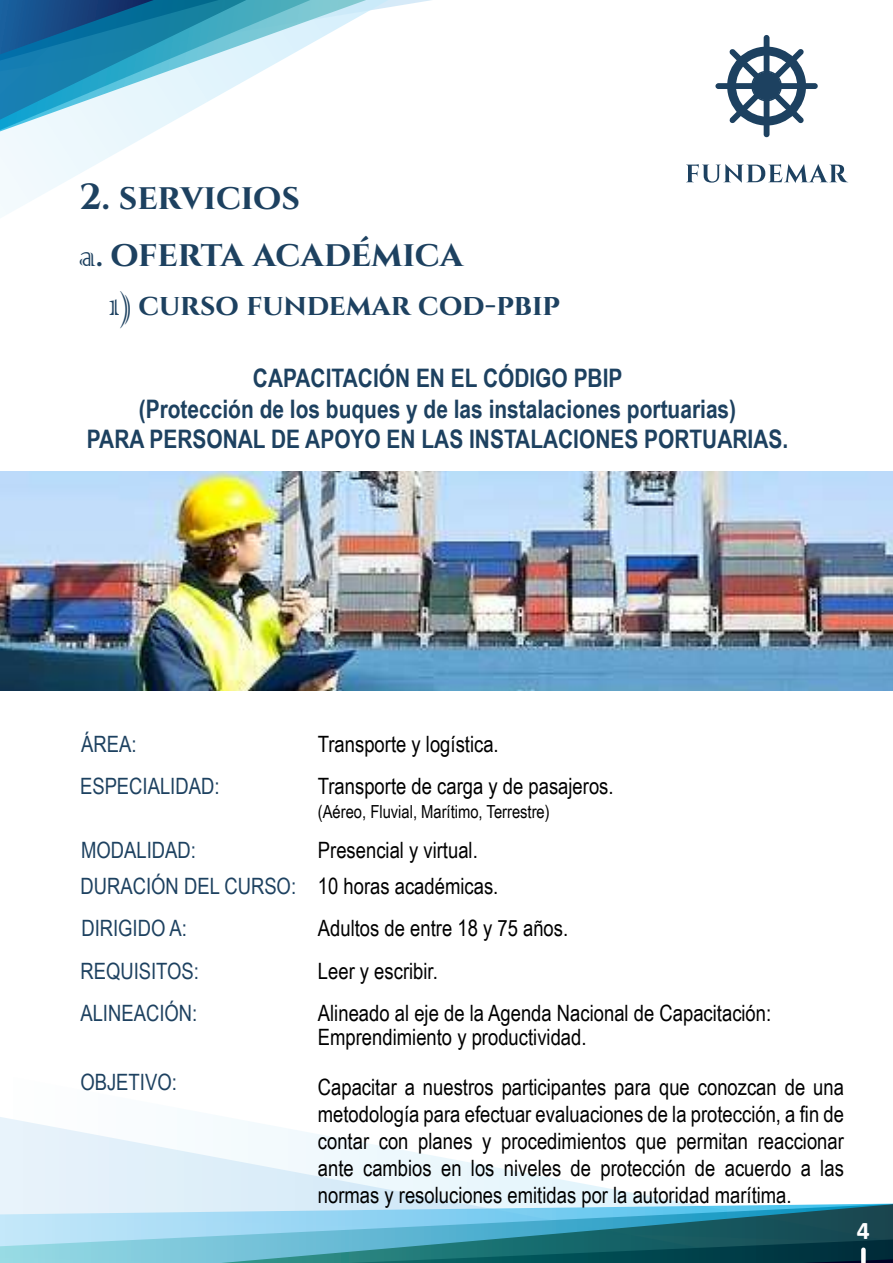
<style>
.page{position:relative;width:893px;height:1263px;background:#fff}
.page>*{position:absolute;margin:0;border:0;box-sizing:border-box;transform-origin:0 0}
.t1{font:700 36.3px "Cinzel";letter-spacing:-.005em;color:#1d4160}
.t2{font:700 30px "Cinzel";color:#1d4160}
.t3{font:700 25.5px/30.6px "Arial Narrow";color:#1d4160;text-align:center}
.t4{font:700 25.5px "Calibri";color:#fff}
.t5{font:22.5px/27px "Arial Narrow";color:#000}
.t6{font:22.5px "Arial Narrow";color:#1d4160}
.t7{font:18px "Arial Narrow";color:#000}
.s1{font-family:"Colonna";font-weight:400;font-size:40.5px}
.s2{font-size:30px}
.s3{color:#1d4160}
</style>
<div class="page">
<svg style="left:0;top:1117px;width:685px;height:86px"></svg>
<svg style="left:0;top:1203px;width:893px;height:60px;background:#60a2b4"></svg>
<svg style="left:0;top:169px;width:87px;height:49px"></svg>
<svg style="left:0;top:0;width:772px;height:165px"></svg>
<img style="left:0;top:472px;width:893px;height:218px">
<svg style="left:686px;top:164px;width:162px;height:19px"></svg>
<div style="left:764px;top:35px;width:5px;height:102px;background:#1d4160;border-radius:3px"></div>
<div style="left:715px;top:83px;width:103px;height:6px;background:#1d4160;border-radius:3px"></div>
<svg style="left:727px;top:47px;width:79px;height:79px"></svg>
<div style="left:861px;top:1250px;width:5px;height:13px;background:#fff"></div>
<h1 class="t1" style="left:80px;top:174px;width:222px">2. SERVICIOS</h1>
<h1 class="t1" style="left:79px;top:232px;width:386px"><span class="s1">a</span><span class="s2">.</span> OFERTA ACADÉMICA</h1>
<h2 class="t2" style="left:109px;top:287px;width:453px"><span class="s1">1)</span> CURSO FUNDEMAR COD-PBIP</h2>
<p class="t3" style="left:87px;top:362px;width:703px">CAPACITACIÓN EN EL CÓDIGO PBIP<br>(Protección de los buques y de las instalaciones portuarias)<br>PARA PERSONAL DE APOYO EN LAS INSTALACIONES PORTUARIAS.</p>
<p class="t6" style="left:81px;top:728px;width:57px">ÁREA:</p>
<p class="t5" style="left:318px;top:730px;width:182px">Transporte y logística.</p>
<p class="t6" style="left:80px;top:770px;width:141px">ESPECIALIDAD:</p>
<p class="t5" style="left:318px;top:772px;width:297px">Transporte de carga y de pasajeros.</p>
<p class="t7" style="left:318px;top:799px;width:233px">(Aéreo, Fluvial, Marítimo, Terrestre)</p>
<p class="t6" style="left:81px;top:833px;width:116px">MODALIDAD:</p>
<p class="t5" style="left:81px;top:831px;width:419px;line-height:36.5px;text-indent:237px">Presencial y virtual.<br><span class="s3">DURACIÓN DEL CURSO:</span> 10 horas académicas.</p>
<p class="t6" style="left:81px;top:912px;width:107px">DIRIGIDO A:</p>
<p class="t5" style="left:318px;top:914px;width:252px">Adultos de entre 18 y 75 años.</p>
<p class="t6" style="left:80px;top:954px;width:120px">REQUISITOS:</p>
<p class="t5" style="left:318px;top:956px;width:121px">Leer y escribir.</p>
<p class="t6" style="left:80px;top:996px;width:118px">ALINEACIÓN:</p>
<p class="t5" style="left:318px;top:1000px;width:455px;line-height:24px">Alineado al eje de la Agenda Nacional de Capacitación:<br>Emprendimiento y productividad.</p>
<p class="t6" style="left:80px;top:1066px;width:98px">OBJETIVO:</p>
<p class="t5" style="left:318px;top:1072px;width:528px;text-align:justify">Capacitar a nuestros participantes para que conozcan de una metodología para efectuar evaluaciones de la protección, a fin de contar con planes y procedimientos que permitan reaccionar ante cambios en los niveles de protección de acuerdo a las normas y resoluciones emitidas por la autoridad marítima.</p>
<p class="t4" style="left:857px;top:1212px;width:14px">4</p>
</div>
